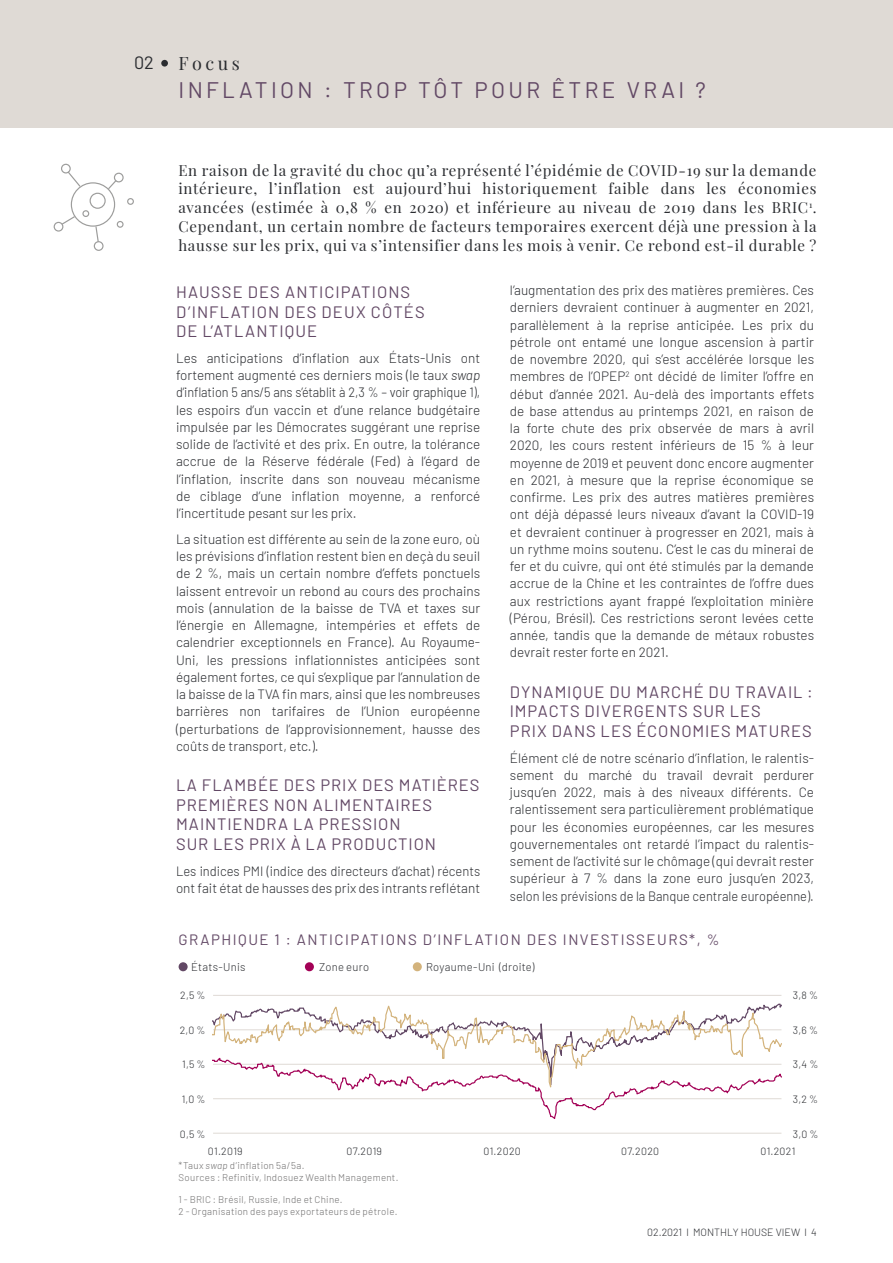
<style>
.page{position:relative;width:893px;height:1263px;background:#fff}
.page>*{position:absolute;margin:0;border:0;box-sizing:border-box;transform-origin:0 0}
.t1{font:22.5px "Barlow";letter-spacing:.15em;color:#624865}
.t2{font:18px "Playfair Display";letter-spacing:.2em;color:#2a2c30}
.t3{font:18px "Barlow";color:#2a2c30}
.t4{font:16.5px/19.5px "Barlow";letter-spacing:.06em;color:#624865}
.t5{font:15px/18.8px "Playfair Display";letter-spacing:.05em;color:#2a2c30;text-align:justify}
.t6{font:15px "Barlow";letter-spacing:.1em;color:#624865}
.t7{font:300 13.5px/17.2px "Barlow";color:#2a2c30;text-align:justify}
.t8{font:300 13.5px/17.2px "Barlow";color:#2a2c30;scale:.96 1}
.t9{font:300 11.25px "Barlow";letter-spacing:.025em;color:#2a2c30}
.t10{font:300 10.5px "Barlow";letter-spacing:.025em;color:#2a2c30}
.t11{font:300 10.5px "Barlow";color:#2a2c30}
.t12{font:300 9.75px/12px "Barlow";letter-spacing:.03em;color:#706f6f}
.s1{font-style:italic}
</style>
<div class="page">
<div style="left:0;top:0;width:893px;height:128px;background:#dfdad5"></div>
<div style="left:161px;top:60px;width:7px;height:7px;background:#2a2c30;border-radius:50%"></div>
<svg style="left:212px;top:995px;width:570px;height:139px"></svg>
<div style="left:179px;top:962px;width:9px;height:9px;background:#624865;border-radius:50%"></div>
<div style="left:305px;top:962px;width:9px;height:9px;background:#a30156;border-radius:50%"></div>
<div style="left:413px;top:962px;width:9px;height:9px;background:#d3b37c;border-radius:50%"></div>
<svg style="left:53px;top:163px;width:81px;height:88px"></svg>
<h2 class="t3" style="left:134px;top:50px;width:21px">02</h2>
<h2 class="t2" style="left:179px;top:49px;width:63px">Focus</h2>
<h1 class="t1" style="left:179px;top:74px;width:529px">INFLATION : TROP TÔT POUR ÊTRE VRAI ?</h1>
<p class="t5" style="left:178px;top:159px;width:640px">En raison de la gravité du choc qu’a représenté l’épidémie de COVID-19 sur la demande intérieure, l’inflation est aujourd’hui historiquement faible dans les économies avancées (estimée à 0,8 % en 2020) et inférieure au niveau de 2019 dans les BRIC<sup>1</sup>.<br>Cependant, un certain nombre de facteurs temporaires exercent déjà une pression à la hausse sur les prix, qui va s’intensifier dans les mois à venir. Ce rebond est-il durable ?</p>
<p class="t4" style="left:176px;top:281px;width:250px">HAUSSE DES ANTICIPATIONS<br>D’INFLATION DES DEUX CÔTÉS<br>DE L’ATLANTIQUE</p>
<p class="t7" style="left:176px;top:348px;width:306px">Les anticipations d’inflation aux États-Unis ont fortement augmenté ces derniers mois (le taux <span class="s1">swap </span>d’inflation 5 ans/5 ans s’établit à 2,3 % – voir graphique 1), les espoirs d’un vaccin et d’une relance budgétaire impulsée par les Démocrates suggérant une reprise solide de l’activité et des prix. En outre, la tolérance accrue de la Réserve fédérale (Fed) à l’égard de l’inflation, inscrite dans son nouveau mécanisme de ciblage d’une inflation moyenne, a renforcé l’incertitude pesant sur les prix.</p>
<p class="t7" style="left:176px;top:529px;width:306px">La situation est différente au sein de la zone euro, où les prévisions d’inflation restent bien en deçà du seuil de 2 %, mais un certain nombre d’effets ponctuels laissent entrevoir un rebond au cours des prochains mois (annulation de la baisse de TVA et taxes sur l’énergie en Allemagne, intempéries et effets de calendrier exceptionnels en France). Au Royaume-Uni, les pressions inflationnistes anticipées sont également fortes, ce qui s’explique par l’annulation de la baisse de la TVA fin mars, ainsi que les nombreuses barrières non tarifaires de l’Union européenne (perturbations de l’approvisionnement, hausse des coûts de transport, etc.).</p>
<p class="t4" style="left:176px;top:774px;width:305px">LA FLAMBÉE DES PRIX DES MATIÈRES<br>PREMIÈRES NON ALIMENTAIRES<br>MAINTIENDRA LA PRESSION<br>SUR LES PRIX À LA PRODUCTION</p>
<p class="t8" style="left:176px;top:861px;width:318px">Les indices PMI (indice des directeurs d’achat) récents ont fait état de hausses des prix des intrants reflétant</p>
<p class="t7" style="left:510px;top:280px;width:306px">l’augmentation des prix des matières premières. Ces derniers devraient continuer à augmenter en 2021, parallèlement à la reprise anticipée. Les prix du pétrole ont entamé une longue ascension à partir de novembre 2020, qui s’est accélérée lorsque les membres de l’OPEP<sup>2</sup> ont décidé de limiter l’offre en début d’année 2021. Au-delà des importants effets de base attendus au printemps 2021, en raison de la forte chute des prix observée de mars à avril 2020, les cours restent inférieurs de 15 % à leur moyenne de 2019 et peuvent donc encore augmenter en 2021, à mesure que la reprise économique se confirme. Les prix des autres matières premières ont déjà dépassé leurs niveaux d’avant la COVID-19 et devraient continuer à progresser en 2021, mais à un rythme moins soutenu. C’est le cas du minerai de fer et du cuivre, qui ont été stimulés par la demande accrue de la Chine et les contraintes de l’offre dues aux restrictions ayant frappé l’exploitation minière (Pérou, Brésil). Ces restrictions seront levées cette année, tandis que la demande de métaux robustes devrait rester forte en 2021.</p>
<p class="t4" style="left:510px;top:681px;width:304px">DYNAMIQUE DU MARCHÉ DU TRAVAIL :<br>IMPACTS DIVERGENTS SUR LES<br>PRIX DANS LES ÉCONOMIES MATURES</p>
<p class="t7" style="left:510px;top:748px;width:306px">Élément clé de notre scénario d’inflation, le ralentis&shy;sement du marché du travail devrait perdurer jusqu’en 2022, mais à des niveaux différents. Ce ralentissement sera particulièrement problématique pour les économies européennes, car les mesures gouvernementales ont retardé l’impact du ralentis&shy;sement de l’activité sur le chômage (qui devrait rester supérieur à 7 % dans la zone euro jusqu’en 2023, selon les prévisions de la Banque centrale européenne).</p>
<p class="t6" style="left:179px;top:929px;width:542px">GRAPHIQUE 1 : ANTICIPATIONS D’INFLATION DES INVESTISSEURS*, %</p>
<p class="t9" style="left:191px;top:959px;width:56px">États-Unis</p>
<p class="t9" style="left:319px;top:959px;width:52px">Zone euro</p>
<p class="t9" style="left:426px;top:959px;width:110px">Royaume-Uni (droite)</p>
<p class="t10" style="left:180px;top:987px;width:27px">2,5 %</p>
<p class="t10" style="left:793px;top:987px;width:27px">3,8 %</p>
<p class="t10" style="left:180px;top:1022px;width:27px">2,0 %</p>
<p class="t10" style="left:793px;top:1022px;width:27px">3,6 %</p>
<p class="t10" style="left:182px;top:1057px;width:25px">1,5 %</p>
<p class="t10" style="left:793px;top:1057px;width:27px">3,4 %</p>
<p class="t10" style="left:182px;top:1091px;width:25px">1,0 %</p>
<p class="t10" style="left:793px;top:1091px;width:27px">3,2 %</p>
<p class="t10" style="left:180px;top:1126px;width:27px">0,5 %</p>
<p class="t10" style="left:793px;top:1126px;width:27px">3,0 %</p>
<p class="t10" style="left:208px;top:1143px;width:36px">01.2019</p>
<p class="t10" style="left:346px;top:1143px;width:37px">07.2019</p>
<p class="t10" style="left:484px;top:1143px;width:39px">01.2020</p>
<p class="t10" style="left:621px;top:1143px;width:40px">07.2020</p>
<p class="t10" style="left:760px;top:1143px;width:37px">01.2021</p>
<p class="t12" style="left:179px;top:1159px;width:221px">*Taux <span class="s1">swap</span> d’inflation 5a/5a.<br>Sources : Refinitiv, Indosuez Wealth Management.</p>
<p class="t12" style="left:179px;top:1192px;width:220px">1 - BRIC : Brésil, Russie, Inde et Chine.<br>2 - Organisation des pays exportateurs de pétrole.</p>
<p class="t11" style="left:647px;top:1225px;width:171px">02.2021 l MONTHLY HOUSE VIEW l 4</p>
</div>
